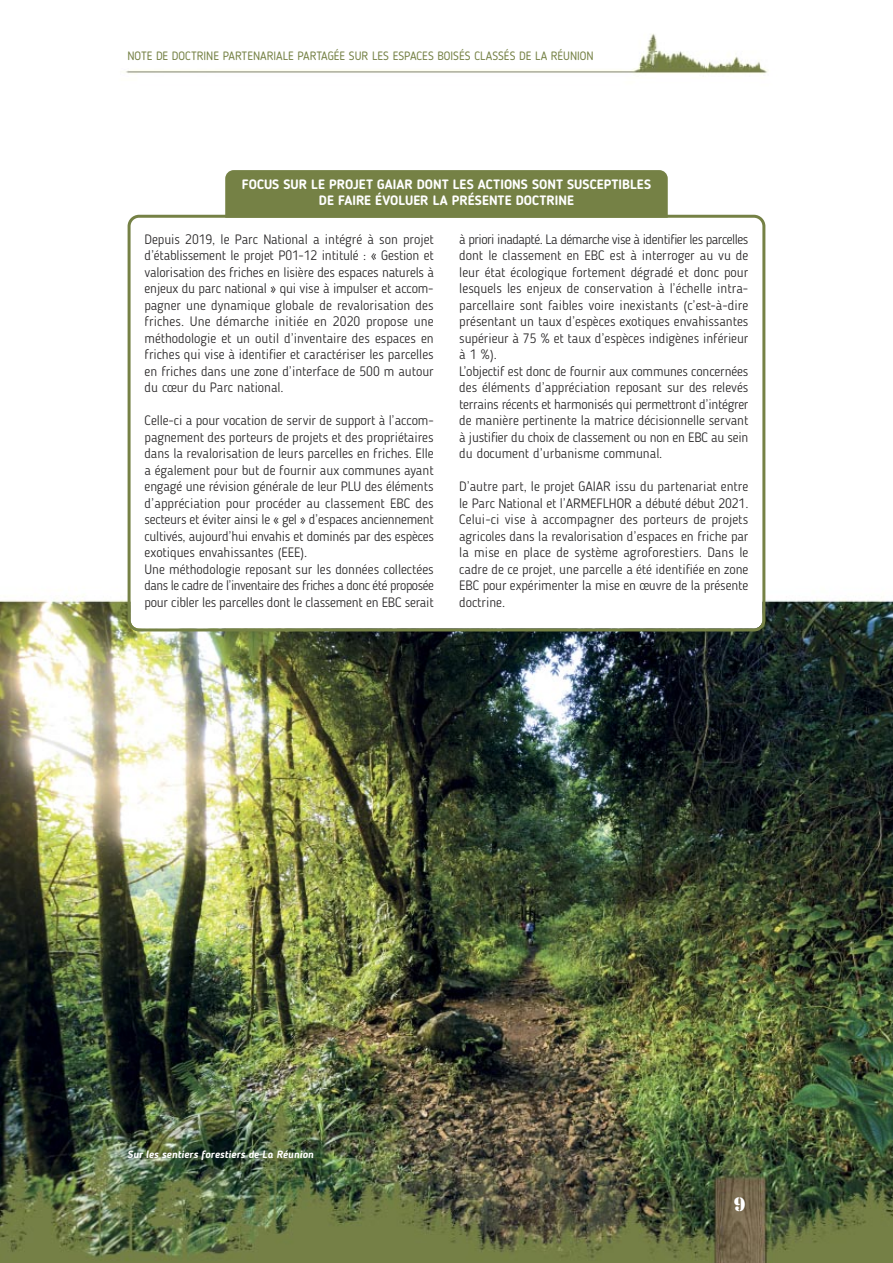
<style>
.page{position:relative;width:893px;height:1263px;background:#fff}
.page>*{position:absolute;margin:0;border:0;box-sizing:border-box;transform-origin:0 0}
.t1{font:18px "Stencil";color:#fff}
.t2{font:300 13.5px/16.5px "Blogger Sans";color:#272526;text-align:justify}
.t3{font:700 13.5px/16.5px "Blogger Sans";color:#fff;text-align:center}
.t4{font:12px "Blogger Sans";color:#758145}
.t5{font:italic 700 10.5px "Blogger Sans";color:#fff}
</style>
<div class="page">
<img style="left:0;top:33px;width:893px;height:1230px">
<div style="left:225px;top:170px;width:443px;height:247px;background:#758145;border-radius:9px"></div>
<svg style="left:128px;top:215px;width:637px;height:416px"></svg>
<p class="t4" style="left:128px;top:49px;width:468px">NOTE DE DOCTRINE PARTENARIALE PARTAGÉE SUR LES ESPACES BOISÉS CLASSÉS DE LA RÉUNION</p>
<p class="t3" style="left:242px;top:176px;width:411px">FOCUS SUR LE PROJET GAIAR DONT LES ACTIONS SONT SUSCEPTIBLES<br>DE FAIRE ÉVOLUER LA PRÉSENTE DOCTRINE</p>
<p class="t2" style="left:145px;top:231px;width:291px">Depuis 2019, le Parc National a intégré à son projet d’établissement le projet P01-12 intitulé : « Gestion et valorisation des friches en lisière des espaces naturels à enjeux du parc national » qui vise à impulser et accom&shy;pagner une dynamique globale de revalorisation des friches. Une démarche initiée en 2020 propose une méthodologie et un outil d’inventaire des espaces en friches qui vise à identifier et caractériser les parcelles en friches dans une zone d’interface de 500 m autour du cœur du Parc national.</p>
<p class="t2" style="left:145px;top:412px;width:291px;text-align:left">Celle-ci a pour vocation de servir de support à l’accom&shy;pagnement des porteurs de projets et des propriétaires dans la revalorisation de leurs parcelles en friches. Elle a également pour but de fournir aux communes ayant engagé une révision générale de leur PLU des éléments d’appréciation pour procéder au classement EBC des secteurs et éviter ainsi le « gel » d’espaces anciennement cultivés, aujourd’hui envahis et dominés par des espèces exotiques envahissantes (EEE).<br>Une méthodologie reposant sur les données collectées dans le cadre de l’inventaire des friches a donc été proposée pour cibler les parcelles dont le classement en EBC serait</p>
<p class="t2" style="left:459px;top:231px;width:291px;text-align:left">à priori inadapté. La démarche vise à identifier les parcelles dont le classement en EBC est à interroger au vu de leur état écologique fortement dégradé et donc pour lesquels les enjeux de conservation à l’échelle intra&shy;parcellaire sont faibles voire inexistants (c’est-à-dire présentant un taux d’espèces exotiques envahissantes supérieur à 75 % et taux d’espèces indigènes inférieur à 1 %).<br>L’objectif est donc de fournir aux communes concernées des éléments d’appréciation reposant sur des relevés terrains récents et harmonisés qui permettront d’intégrer de manière pertinente la matrice décisionnelle servant à justifier du choix de classement ou non en EBC au sein du document d’urbanisme communal.</p>
<p class="t2" style="left:459px;top:478px;width:291px">D’autre part, le projet GAIAR issu du partenariat entre le Parc National et l’ARMEFLHOR a débuté début 2021.<br>Celui-ci vise à accompagner des porteurs de projets agricoles dans la revalorisation d’espaces en friche par la mise en place de système agroforestiers. Dans le cadre de ce projet, une parcelle a été identifiée en zone EBC pour expérimenter la mise en œuvre de la présente doctrine.</p>
<p class="t5" style="left:128px;top:1148px;width:188px">Sur les sentiers forestiers de La Réunion</p>
<h1 class="t1" style="left:734px;top:1192px;width:13px">9</h1>
</div>
